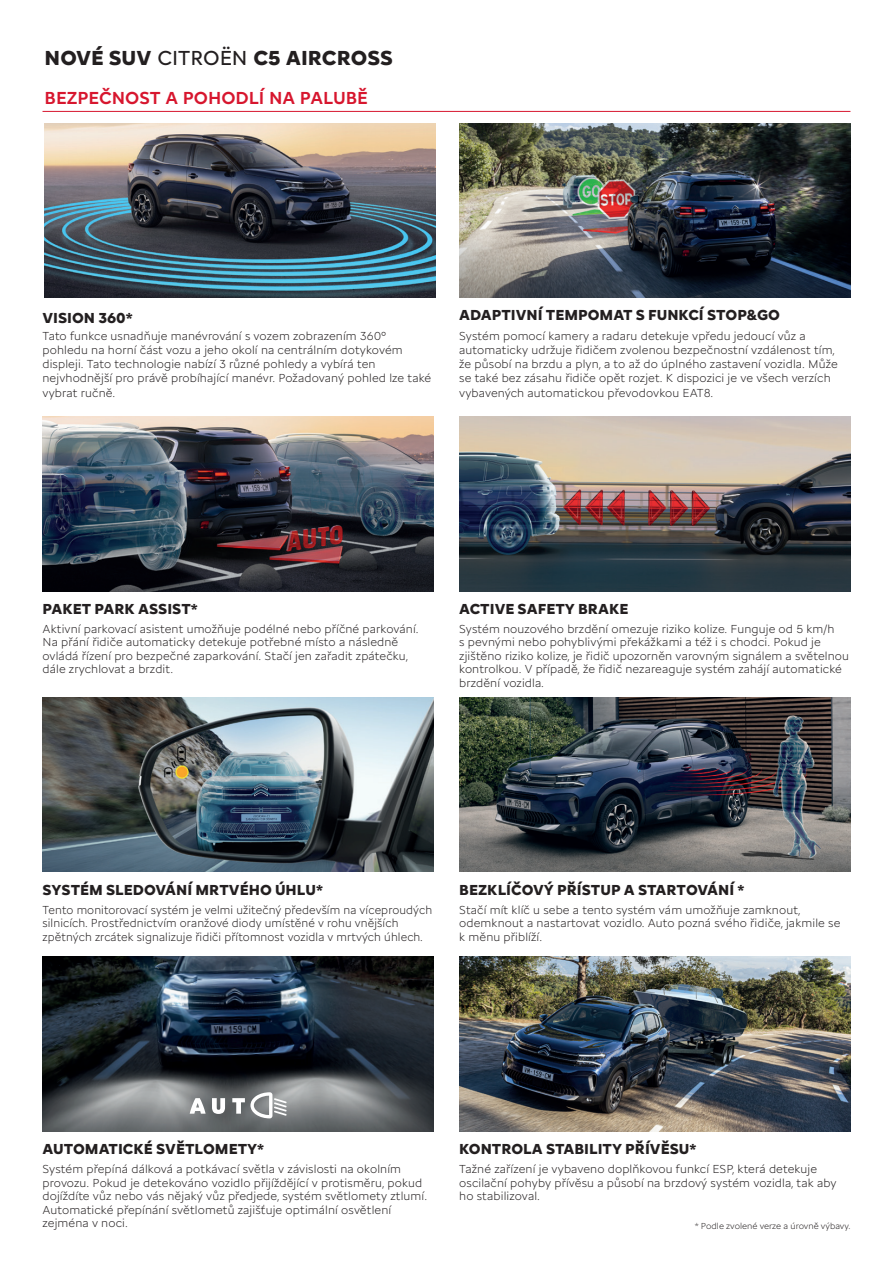
<style>
.page{position:relative;width:893px;height:1263px;background:#fff}
.page>*{position:absolute;margin:0;border:0;box-sizing:border-box;transform-origin:0 0}
.t1{font:700 21px "Citroen Type Latin";color:#231f20}
.t2{font:500 18px "Citroen Type Latin";color:#d7162e}
.t3{font:700 15px "Citroen Type Latin";color:#231f20}
.t4{font:300 12px/13.5px "Citroen Type Latin";letter-spacing:.01em;color:#231f20}
.t5{font:300 9px "Citroen Type Latin";color:#231f20}
.s1{font-weight:400}
</style>
<div class="page">
<img style="left:459px;top:697px;width:391px;height:175px">
<img style="left:43px;top:957px;width:391px;height:174px">
<img style="left:459px;top:957px;width:391px;height:174px">
<img style="left:43px;top:697px;width:391px;height:175px">
<svg style="left:190px;top:1098px;width:16px;height:16px"></svg>
<svg style="left:212px;top:1098px;width:13px;height:16px"></svg>
<svg style="left:232px;top:1092px;width:55px;height:26px"></svg>
<hr style="left:43px;top:111px;width:807px;height:1px;background:#d7162e">
<img style="left:459px;top:417px;width:391px;height:174px">
<img style="left:44px;top:123px;width:391px;height:175px">
<img style="left:459px;top:123px;width:391px;height:175px">
<img style="left:43px;top:417px;width:391px;height:174px">
<h1 class="t1" style="left:45px;top:42px;width:125px">NOVÉ SUV <span class="s1">CITR</span></h1>
<h1 class="t1" style="left:203px;top:42px;width:191px"><span class="s1">OËN</span> C5 AIRCROSS</h1>
<h2 class="t2" style="left:45px;top:85px;width:13px">BEZPEČNOST</h2>
<h2 class="t2" style="left:165px;top:85px;width:30px">A POHODLÍ</h2>
<h2 class="t2" style="left:269px;top:85px;width:43px">NA PALUB</h2>
<h2 class="t2" style="left:357px;top:85px;width:12px">Ě</h2>
<p class="t3" style="left:43px;top:306px;width:19px">VISIO</p>
<p class="t3" style="left:84px;top:306px;width:50px">N 360*</p>
<p class="t3" style="left:459px;top:304px;width:322px">ADAPTIVNÍ TEMPOMAT S FUNKCÍ STOP&amp;GO</p>
<p class="t4" style="left:43px;top:327px;width:390px;line-height:14.2px">Tato funkce usnadňuje manévrování s vozem zobrazením 360° pohledu na horní část vozu a jeho okolí na centrálním dotykovém displeji. Tato technologie nabízí 3 různé pohledy a vybírá ten nejvhodnější pro právě probíhající manévr. Požadovaný pohled lze také vybrat ručně.</p>
<p class="t4" style="left:459px;top:327px;width:380px;line-height:14.2px">Systém pomocí kamery a radaru detekuje vpředu jedoucí vůz a automaticky udržuje řidičem zvolenou bezpečnostní vzdálenost tím, že působí na brzdu a plyn, a to až do úplného zastavení vozidla. Může se také bez zásahu řidiče opět rozjet. K dispozici je ve všech verzích vybavených automatickou převodovkou EAT8.</p>
<p class="t3" style="left:43px;top:597px;width:157px">PAKET PARK ASSIST*</p>
<p class="t3" style="left:459px;top:597px;width:11px">ACTIVE</p>
<p class="t3" style="left:518px;top:597px;width:11px">SAFETY</p>
<p class="t3" style="left:578px;top:597px;width:11px">BRAKE</p>
<p class="t4" style="left:43px;top:621px;width:378px">Aktivní parkovací asistent umožňuje podélné nebo příčné parkování.<br>Na přání řidiče automaticky detekuje potřebné místo a následně ovládá řízení pro bezpečné zaparkování. Stačí jen zařadit zpátečku, dále zrychlovat a brzdit.</p>
<p class="t4" style="left:459px;top:621px;width:391px">Systém nouzového brzdění omezuje riziko kolize. Funguje od 5 km/h<br>s pevnými nebo pohyblivými překážkami a též i s chodci. Pokud je zjištěno riziko kolize, je řidič upozorněn varovným signálem a světelnou kontrolkou. V případě, že řidič nezareaguje systém zahájí automatické brzdění vozidla.</p>
<p class="t3" style="left:43px;top:878px;width:282px">SYSTÉM SLEDOVÁNÍ MRTVÉHO ÚHLU*</p>
<p class="t3" style="left:459px;top:878px;width:287px">BEZKLÍČOVÝ PŘÍSTUP A STARTOVÁNÍ *</p>
<p class="t4" style="left:43px;top:902px;width:391px">Tento monitorovací systém je velmi užitečný především na víceproudých silnicích. Prostřednictvím oranžové diody umístěné v rohu vnějších zpětných zrcátek signalizuje řidiči přítomnost vozidla v mrtvých úhlech.</p>
<p class="t4" style="left:459px;top:902px;width:383px">Stačí mít klíč u sebe a tento systém vám umožňuje zamknout, odemknout a nastartovat vozidlo. Auto pozná svého řidiče, jakmile se k měnu přiblíží.</p>
<p class="t3" style="left:43px;top:1137px;width:223px">AUTOMATICKÉ SVĚTLOMETY*</p>
<p class="t3" style="left:459px;top:1137px;width:239px">KONTROLA STABILITY PŘÍVĚSU*</p>
<p class="t4" style="left:43px;top:1161px;width:386px">Systém přepíná dálková a potkávací světla v závislosti na okolním provozu. Pokud je detekováno vozidlo přijíždějící v protisměru, pokud dojíždíte vůz nebo vás nějaký vůz předjede, systém světlomety ztlumí.<br>Automatické přepínání světlometů zajišťuje optimální osvětlení zejména v noci.</p>
<p class="t4" style="left:459px;top:1161px;width:379px">Tažné zařízení je vybaveno doplňkovou funkcí ESP, která detekuje oscilační pohyby přívěsu a působí na brzdový systém vozidla, tak aby ho stabilizoval.</p>
<p class="t5" style="left:695px;top:1220px;width:157px">* Podle zvolené verze a úrovně výbavy.</p>
</div>
